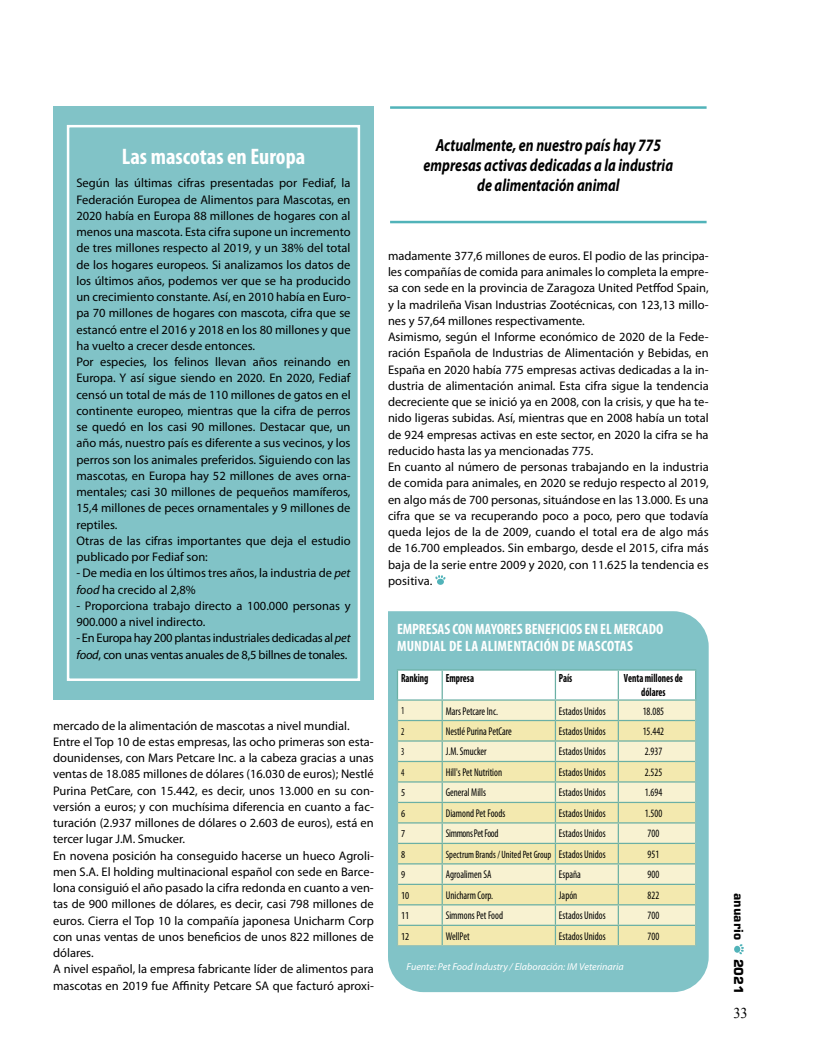
<style>
.page{position:relative;width:815px;height:1063px;background:#fff}
.page>*{position:absolute;margin:0;border:0;box-sizing:border-box;transform-origin:0 0}
.t1{font:700 condensed 22.5px "Myriad Pro";color:#fff}
.t2{font:italic 700 17.5px/20px "Myriad Pro";color:#000;text-align:center;scale:.8 1}
.t3{font:700 condensed 15px/17.5px "Myriad Pro";letter-spacing:-.005em;color:#fff}
.t4{font:15px "Times New Roman";color:#000;scale:.95 1}
.t5{font:12.5px/16.2px "Myriad Pro";color:#000}
.t6{font:12.5px/16.2px "Myriad Pro";letter-spacing:-.02em;color:#000}
.t7{font:700 12.5px "Square 721 BT";color:#000}
.t8{font:700 condensed 11.88px/13.6px "Myriad Pro";color:#000;text-align:center;scale:.8 1}
.t9{font:condensed 11.25px "Myriad Pro";color:#000;scale:.9 1}
.t10{font:condensed 11.25px "Myriad Pro";letter-spacing:-.03em;color:#000;scale:.9 1}
.t11{font:condensed 10.62px "Myriad Pro";color:#000;scale:.9 1}
.t12{font:condensed 10.62px "Myriad Pro";color:#000}
.t13{font:condensed 10.62px "Myriad Pro";color:#000;scale:.8 1}
.t14{font:italic 10px "Myriad Pro";color:#fff}
.s1{font-style:italic}
.s2{font-size:11.25px}
</style>
<div class="page">
<div style="left:734px;top:946px;width:6px;height:7px;background:#51b3b9;border-radius:50%"></div>
<svg style="left:739px;top:944px;width:5px;height:10px"></svg>
<div style="left:437px;top:579px;width:7px;height:6px;background:#51b3b9;border-radius:50%"></div>
<svg style="left:435px;top:575px;width:11px;height:5px"></svg>
<div style="left:53px;top:106px;width:321px;height:594px;background:#81c3c7"></div>
<div style="left:67px;top:125px;width:293px;height:556px;border:2px solid #fff"></div>
<div style="left:388px;top:611px;width:321px;height:381px;background:#81c3c7"></div>
<hr style="left:397px;top:945px;width:45px;height:1px;background:#90c0b7">
<hr style="left:442px;top:945px;width:113px;height:1px;background:#90c0b7">
<hr style="left:555px;top:945px;width:63px;height:1px;background:#90c0b7">
<hr style="left:618px;top:945px;width:78px;height:1px;background:#90c0b7">
<hr style="left:397px;top:669px;width:45px;height:2px;background:#6bb0a5">
<hr style="left:442px;top:669px;width:113px;height:2px;background:#6bb0a5">
<hr style="left:555px;top:669px;width:63px;height:2px;background:#6bb0a5">
<hr style="left:618px;top:669px;width:78px;height:2px;background:#6bb0a5">
<svg style="left:397px;top:670px;width:299px;height:275px"></svg>
<hr style="left:618px;top:699px;width:78px;height:2px;background:#6bb0a5">
<hr style="left:390px;top:106px;width:317px;height:3px;background:#51b3b9">
<hr style="left:390px;top:221px;width:317px;height:2px;background:#51b3b9">
<h1 class="t1" style="left:122px;top:143px;width:185px">Las mascotas en Europa</h1>
<p class="t5" style="left:76px;top:175px;width:276px">Según las últimas cifras presentadas por Fediaf, la Federación Europea de Alimentos para Mascotas, en 2020 había en Europa 88 millones de hogares con al menos una mascota. Esta cifra supone un incremento de tres millones respecto al 2019, y un 38% del total de los hogares europeos. Si analizamos los datos de los últimos años, podemos ver que se ha producido un crecimiento constante. Así, en 2010 había en Euro&shy;pa 70 millones de hogares con mascota, cifra que se estancó entre el 2016 y 2018 en los 80 millones y que ha vuelto a crecer desde entonces.<br>Por especies, los felinos llevan años reinando en Europa. Y así sigue siendo en 2020. En 2020, Fediaf censó un total de más de 110 millones de gatos en el continente europeo, mientras que la cifra de perros se quedó en los casi 90 millones. Destacar que, un año más, nuestro país es diferente a sus vecinos, y los perros son los animales preferidos. Siguiendo con las mascotas, en Europa hay 52 millones de aves orna&shy;mentales; casi 30 millones de pequeños mamíferos, 15,4 millones de peces ornamentales y 9 millones de reptiles.<br>Otras de las cifras importantes que deja el estudio publicado por Fediaf son:</p>
<p class="t5" style="left:76px;top:565px;width:276px">- De media en los últimos tres años, la industria de <span class="s1">pet food</span> ha crecido al 2,8%</p>
<p class="t5" style="left:76px;top:597px;width:276px">- Proporciona trabajo directo a 100.000 personas y<br>900.000 a nivel indirecto.</p>
<p class="t6" style="left:76px;top:630px;width:276px">- En Europa hay 200 plantas industriales dedicadas al <span class="s1">pet food</span>, con unas ventas anuales de 8,5 billnes de tonales.</p>
<p class="t5" style="left:53px;top:717px;width:322px">mercado de la alimentación de mascotas a nivel mundial.<br>Entre el Top 10 de estas empresas, las ocho primeras son esta&shy;dounidenses, con Mars Petcare Inc. a la cabeza gracias a unas ventas de 18.085 millones de dólares (16.030 de euros); Nestlé Purina PetCare, con 15.442, es decir, unos 13.000 en su con&shy;versión a euros; y con muchísima diferencia en cuanto a fac&shy;turación (2.937 millones de dólares o 2.603 de euros), está en tercer lugar J.M. Smucker.<br>En novena posición ha conseguido hacerse un hueco Agroli&shy;men S.A. El holding multinacional español con sede en Barce&shy;lona consiguió el año pasado la cifra redonda en cuanto a ven&shy;tas de 900 millones de dólares, es decir, casi 798 millones de euros. Cierra el Top 10 la compañía japonesa Unicharm Corp con unas ventas de unos beneficios de unos 822 millones de dólares.<br>A nivel español, la empresa fabricante líder de alimentos para mascotas en 2019 fue Affinity Petcare SA que facturó aproxi-</p>
<h2 class="t2" style="left:424px;top:135px;width:313px">Actualmente, en nuestro país hay 775 empresas activas dedicadas a la industria de alimentación animal</h2>
<p class="t5" style="left:388px;top:247px;width:322px">madamente 377,6 millones de euros. El podio de las principa&shy;les compañías de comida para animales lo completa la empre&shy;sa con sede en la provincia de Zaragoza United Petffod Spain, y la madrileña Visan Industrias Zootécnicas, con 123,13 millo&shy;nes y 57,64 millones respectivamente.<br>Asimismo, según el Informe económico de 2020 de la Fede&shy;ración Española de Industrias de Alimentación y Bebidas, en España en 2020 había 775 empresas activas dedicadas a la in&shy;dustria de alimentación animal. Esta cifra sigue la tendencia decreciente que se inició ya en 2008, con la crisis, y que ha te&shy;nido ligeras subidas. Así, mientras que en 2008 había un total de 924 empresas activas en este sector, en 2020 la cifra se ha reducido hasta las ya mencionadas 775.<br>En cuanto al número de personas trabajando en la industria de comida para animales, en 2020 se redujo respecto al 2019, en algo más de 700 personas, situándose en las 13.000. Es una cifra que se va recuperando poco a poco, pero que todavía queda lejos de la de 2009, cuando el total era de algo más de 16.700 empleados. Sin embargo, desde el 2015, cifra más baja de la serie entre 2009 y 2020, con 11.625 la tendencia es positiva.</p>
<p class="t3" style="left:397px;top:620px;width:268px">EMPRESAS CON MAYORES BENEFICIOS EN EL MERCADO<br>MUNDIAL DE LA ALIMENTACIÓN DE MASCOTAS</p>
<p class="t8" style="left:401px;top:671px;width:36px">Ranking</p>
<p class="t8" style="left:446px;top:671px;width:37px">Empresa</p>
<p class="t8" style="left:559px;top:671px;width:18px">País</p>
<p class="t8" style="left:624px;top:671px;width:75px">Venta millones de dólares</p>
<p class="t13" style="left:401px;top:704px;width:6px">1</p>
<p class="t9" style="left:446px;top:704px;width:60px">Mars Petcare Inc.</p>
<p class="t9" style="left:559px;top:704px;width:53px">Estados Unidos</p>
<p class="t9" style="left:643px;top:704px;width:25px">18.085</p>
<p class="t13" style="left:401px;top:725px;width:6px">2</p>
<p class="t9" style="left:446px;top:724px;width:75px">Nestlé Purina PetCare</p>
<p class="t9" style="left:559px;top:724px;width:53px">Estados Unidos</p>
<p class="t9" style="left:643px;top:724px;width:25px">15.442</p>
<p class="t13" style="left:401px;top:745px;width:6px">3</p>
<p class="t9" style="left:446px;top:745px;width:47px">J.M. Smucker</p>
<p class="t9" style="left:559px;top:745px;width:53px">Estados Unidos</p>
<p class="t9" style="left:645px;top:745px;width:21px">2.937</p>
<p class="t13" style="left:401px;top:766px;width:6px">4</p>
<p class="t9" style="left:446px;top:765px;width:64px">Hill's Pet Nutrition</p>
<p class="t9" style="left:559px;top:765px;width:53px">Estados Unidos</p>
<p class="t9" style="left:645px;top:765px;width:21px">2.525</p>
<p class="t12" style="left:401px;top:786px;width:6px">5</p>
<p class="t9" style="left:446px;top:786px;width:46px">General Mills</p>
<p class="t9" style="left:559px;top:786px;width:53px">Estados Unidos</p>
<p class="t9" style="left:645px;top:786px;width:21px">1.694</p>
<p class="t12" style="left:401px;top:807px;width:6px">6</p>
<p class="t9" style="left:446px;top:806px;width:68px">Diamond Pet Foods</p>
<p class="t9" style="left:559px;top:806px;width:53px">Estados Unidos</p>
<p class="t9" style="left:645px;top:806px;width:21px">1.500</p>
<p class="t12" style="left:401px;top:827px;width:6px">7</p>
<p class="t10" style="left:446px;top:827px;width:60px">Simmons Pet Food</p>
<p class="t9" style="left:559px;top:827px;width:53px">Estados Unidos</p>
<p class="t9" style="left:648px;top:827px;width:14px">700</p>
<p class="t12" style="left:401px;top:848px;width:6px">8</p>
<p class="t11" style="left:446px;top:848px;width:179px">Spectrum Brands / United Pet Group <span class="s2">Estados Unidos</span></p>
<p class="t9" style="left:648px;top:847px;width:14px">951</p>
<p class="t12" style="left:401px;top:868px;width:6px">9</p>
<p class="t9" style="left:446px;top:868px;width:52px">Agroalimen SA</p>
<p class="t9" style="left:559px;top:868px;width:26px">España</p>
<p class="t9" style="left:648px;top:868px;width:14px">900</p>
<p class="t12" style="left:401px;top:889px;width:10px">10</p>
<p class="t9" style="left:446px;top:888px;width:54px">Unicharm Corp.</p>
<p class="t9" style="left:559px;top:888px;width:22px">Japón</p>
<p class="t9" style="left:648px;top:888px;width:14px">822</p>
<p class="t12" style="left:401px;top:909px;width:10px">11</p>
<p class="t9" style="left:446px;top:909px;width:65px">Simmons Pet Food</p>
<p class="t9" style="left:559px;top:909px;width:53px">Estados Unidos</p>
<p class="t9" style="left:648px;top:909px;width:14px">700</p>
<p class="t12" style="left:401px;top:930px;width:10px">12</p>
<p class="t9" style="left:446px;top:929px;width:28px">WellPet</p>
<p class="t9" style="left:559px;top:929px;width:53px">Estados Unidos</p>
<p class="t9" style="left:648px;top:929px;width:14px">700</p>
<p class="t14" style="left:407px;top:960px;width:219px">Fuente: Pet Food Industry / Elaboración: IM Veterinaria</p>
<p class="t7" style="left:746px;top:893px;width:48px;rotate:90deg">anuario</p>
<p class="t7" style="left:746px;top:959px;width:36px;rotate:90deg">2021</p>
<p class="t4" style="left:733px;top:1003px;width:17px">33</p>
</div>
